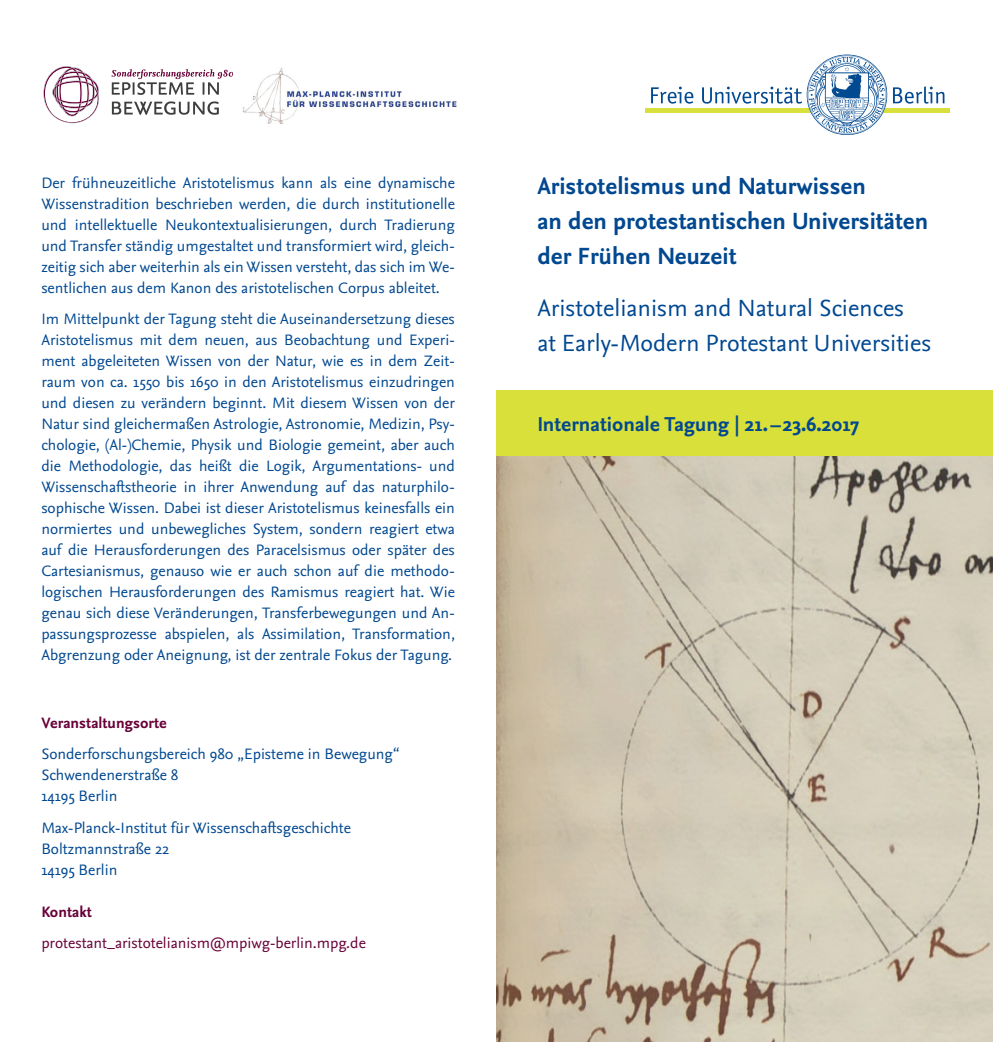
<style>
.page{position:relative;width:993px;height:1042px;background:#fff}
.page>*{position:absolute;margin:0;border:0;box-sizing:border-box;transform-origin:0 0}
.t1{font:700 24.5px/35px "Nexus Sans Pro";color:#014890}
.t2{font:24.5px/35px "Nexus Sans Pro";color:#014890}
.t3{font:700 21px "Nexus Sans Pro";color:#014890}
.t4{font:15.75px/21px "Nexus Sans Pro";color:#014890}
.t5{font:15.75px "Nexus Sans Pro";color:#680038}
.t6{font:700 15.75px "Nexus Sans Pro";color:#680038}
</style>
<div class="page">
<svg style="left:651px;top:87px;width:42px;height:17px"></svg>
<svg style="left:893px;top:86px;width:51px;height:18px"></svg>
<div style="left:645px;top:108px;width:304px;height:5px;background:#d8e03d"></div>
<svg style="left:702px;top:55px;width:184px;height:80px"></svg>
<img style="left:496px;top:456px;width:496px;height:586px">
<img style="left:242px;top:68px;width:215px;height:56px">
<div style="left:496px;top:391px;width:496px;height:65px;background:#d8e039"></div>
<svg style="left:43px;top:66px;width:56px;height:57px"></svg>
<svg style="left:112px;top:101px;width:107px;height:14px"></svg>
<svg style="left:112px;top:69px;width:121px;height:26px"></svg>
<p class="t4" style="left:41px;top:171px;width:415px;text-align:justify">Der frühneuzeitliche Aristotelismus kann als eine dynamische Wissenstradition beschrieben werden, die durch institutionelle und intellektuelle Neukontextualisierungen, durch Tradierung und Transfer ständig umgestaltet und transformiert wird, gleich&shy;zeitig sich aber weiterhin als ein Wissen versteht, das sich im We&shy;sentlichen aus dem Kanon des aristotelischen Corpus ableitet.</p>
<p class="t4" style="left:41px;top:308px;width:415px;text-align:justify">Im Mittelpunkt der Tagung steht die Auseinandersetzung dieses Aristotelismus mit dem neuen, aus Beobachtung und Experi&shy;ment abgeleiteten Wissen von der Natur, wie es in dem Zeit&shy;raum von ca. 1550 bis 1650 in den Aristotelismus einzudringen und diesen zu verändern beginnt. Mit diesem Wissen von der Natur sind gleichermaßen Astrologie, Astronomie, Medizin, Psy&shy;chologie, (Al-)Chemie, Physik und Biologie gemeint, aber auch die Methodologie, das heißt die Logik, Argumentations- und Wissenschaftstheorie in ihrer Anwendung auf das naturphilo&shy;sophische Wissen. Dabei ist dieser Aristotelismus keinesfalls ein normiertes und unbewegliches System, sondern reagiert etwa auf die Herausforderungen des Paracelsismus oder später des Cartesianismus, genauso wie er auch schon auf die methodo&shy;logischen Herausforderungen des Ramismus reagiert hat. Wie genau sich diese Veränderungen, Transferbewegungen und An&shy;passungsprozesse abspielen, als Assimilation, Transformation, Abgrenzung oder Aneignung, ist der zentrale Fokus der Tagung.</p>
<p class="t6" style="left:41px;top:711px;width:127px">Veranstaltungsorte</p>
<p class="t4" style="left:41px;top:743px;width:359px">Sonderforschungsbereich 980 „Episteme in Bewegung“<br>Schwendenerstraße 8<br>14195 Berlin</p>
<p class="t4" style="left:41px;top:816px;width:311px">Max-Planck-Institut für Wissenschaftsgeschichte<br>Boltzmannstraße 22<br>14195 Berlin</p>
<p class="t6" style="left:41px;top:900px;width:52px">Kontakt</p>
<p class="t5" style="left:41px;top:931px;width:326px">protestant_aristotelianism@mpiwg-berlin.mpg.de</p>
<h1 class="t1" style="left:537px;top:167px;width:392px">Aristotelismus und Naturwissen<br>an den protestantischen Universitäten der Frühen Neuzeit</h1>
<h1 class="t2" style="left:537px;top:289px;width:395px">Aristotelianism and Natural Sciences<br>at Early-Modern Protestant Universities</h1>
<h2 class="t3" style="left:537px;top:408px;width:323px">Internationale Tagung | 21.–23.6.2017</h2>
</div>
